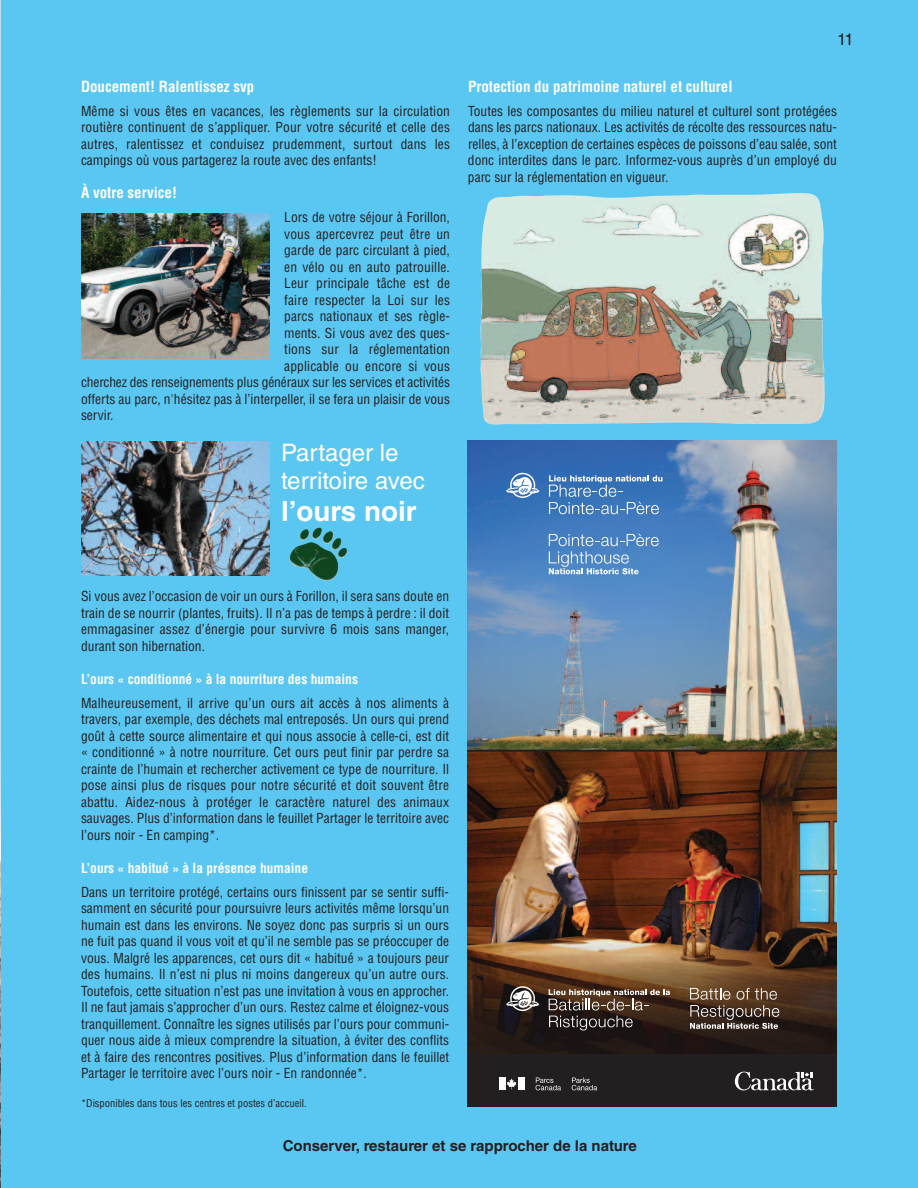
<style>
.page{position:relative;width:918px;height:1188px;background:#5ac7f2}
.page>*{position:absolute;margin:0;border:0;box-sizing:border-box;transform-origin:0 0}
.t1{font:700 27.75px "Helvetica LT Std";color:#fff}
.t2{font:24.15px/27.8px "Helvetica LT Std";color:#fff}
.t3{font:16.5px "Helvetica LT Std";color:#231f20}
.t4{font:700 condensed 15px "Helvetica LT Std";color:#fff}
.t5{font:700 15px "Helvetica LT Std";color:#231f20}
.t6{font:condensed 13.5px/16.5px "Helvetica LT Std";color:#231f20;text-align:justify}
.t7{font:700 condensed 13.5px "Helvetica LT Std";color:#fff}
.t8{font:condensed 10.5px "Helvetica LT Std";color:#231f20}
</style>
<div class="page">
<img style="left:0;top:0;width:1px;height:1188px">
<img style="left:479px;top:193px;width:346px;height:232px">
<img style="left:467px;top:441px;width:370px;height:614px">
<div style="left:467px;top:1055px;width:370px;height:52px;background:#231f20"></div>
<svg style="left:734px;top:1072px;width:80px;height:19px"></svg>
<div style="left:499px;top:1078px;width:6px;height:12px;background:#fff"></div>
<svg style="left:507px;top:1079px;width:9px;height:10px"></svg>
<div style="left:518px;top:1078px;width:6px;height:12px;background:#fff"></div>
<svg style="left:572px;top:1078px;width:25px;height:12px"></svg>
<svg style="left:536px;top:1078px;width:25px;height:12px"></svg>
<svg style="left:506px;top:473px;width:34px;height:25px"></svg>
<svg style="left:549px;top:475px;width:113px;height:39px;background:#5a8bc4"></svg>
<svg style="left:549px;top:534px;width:110px;height:40px;background:#6998cd"></svg>
<svg style="left:506px;top:986px;width:33px;height:25px"></svg>
<svg style="left:549px;top:989px;width:121px;height:41px;background:#56463d"></svg>
<svg style="left:690px;top:988px;width:89px;height:41px;background:#695649"></svg>
<hr style="left:467px;top:750px;width:370px;height:2px;background:#231f20">
<img style="left:82px;top:441px;width:188px;height:135px">
<img style="left:81px;top:213px;width:188px;height:145px">
<img style="left:289px;top:528px;width:59px;height:53px">
<p class="t4" style="left:81px;top:81px;width:175px">Doucement! Ralentissez svp</p>
<p class="t6" style="left:81px;top:104px;width:370px">Même si vous êtes en vacances, les règlements sur la circulation routière continuent de s’appliquer. Pour votre sécurité et celle des autres, ralentissez et conduisez prudemment, surtout dans les campings où vous partagerez la route avec des enfants!</p>
<p class="t4" style="left:81px;top:187px;width:98px">À votre service!</p>
<p class="t6" style="left:284px;top:210px;width:167px">Lors de votre séjour à Forillon,</p>
<p class="t6" style="left:284px;top:227px;width:167px">vous apercevrez peut être un</p>
<p class="t6" style="left:284px;top:243px;width:167px">garde de parc circulant à pied,</p>
<p class="t6" style="left:284px;top:260px;width:167px">en vélo ou en auto patrouille.</p>
<p class="t6" style="left:284px;top:276px;width:167px">Leur principale tâche est de</p>
<p class="t6" style="left:284px;top:293px;width:167px">faire respecter la Loi sur les</p>
<p class="t6" style="left:284px;top:309px;width:167px">parcs nationaux et ses règle-</p>
<p class="t6" style="left:284px;top:326px;width:167px">ments. Si vous avez des ques-</p>
<p class="t6" style="left:284px;top:342px;width:167px">tions sur la réglementation</p>
<p class="t6" style="left:284px;top:359px;width:167px">applicable ou encore si vous</p>
<p class="t6" style="left:81px;top:375px;width:370px">cherchez des renseignements plus généraux sur les services et activités</p>
<p class="t6" style="left:81px;top:392px;width:370px">offerts au parc, n'hésitez pas à l’interpeller, il se fera un plaisir de vous</p>
<p class="t6" style="left:81px;top:408px;width:34px">servir.</p>
<h2 class="t2" style="left:281px;top:441px;width:145px">Partager le territoire avec</h2>
<h1 class="t1" style="left:281px;top:501px;width:137px">l’ours noir</h1>
<p class="t3" style="left:837px;top:33px;width:18px">11</p>
<p class="t4" style="left:468px;top:81px;width:266px">Protection du patrimoine naturel et culturel</p>
<p class="t6" style="left:468px;top:104px;width:371px">Toutes les composantes du milieu naturel et culturel sont protégées dans les parcs nationaux. Les activités de récolte des ressources natu&shy;relles, à l’exception de certaines espèces de poissons d’eau salée, sont donc interdites dans le parc. Informez-vous auprès d’un employé du parc sur la réglementation en vigueur.</p>
<p class="t6" style="left:81px;top:589px;width:370px">Si vous avez l’occasion de voir un ours à Forillon, il sera sans doute en train de se nourrir (plantes, fruits). Il n’a pas de temps à perdre : il doit emmagasiner assez d’énergie pour survivre 6 mois sans manger, durant son hibernation.</p>
<p class="t7" style="left:81px;top:673px;width:278px">L’ours « conditionné » à la nourriture des humains</p>
<p class="t6" style="left:81px;top:696px;width:370px">Malheureusement, il arrive qu’un ours ait accès à nos aliments à travers, par exemple, des déchets mal entreposés. Un ours qui prend goût à cette source alimentaire et qui nous associe à celle-ci, est dit « conditionné » à notre nourriture. Cet ours peut finir par perdre sa crainte de l’humain et rechercher activement ce type de nourriture. Il pose ainsi plus de risques pour notre sécurité et doit souvent être abattu. Aidez-nous à protéger le caractère naturel des animaux sauvages. Plus d’information dans le feuillet Partager le territoire avec l’ours noir - En camping*.</p>
<p class="t7" style="left:81px;top:862px;width:229px">L’ours « habitué » à la présence humaine</p>
<p class="t6" style="left:81px;top:885px;width:370px">Dans un territoire protégé, certains ours finissent par se sentir suffi&shy;samment en sécurité pour poursuivre leurs activités même lorsqu’un humain est dans les environs. Ne soyez donc pas surpris si un ours ne fuit pas quand il vous voit et qu’il ne semble pas se préoccuper de vous. Malgré les apparences, cet ours dit « habitué » a toujours peur des humains. Il n’est ni plus ni moins dangereux qu’un autre ours.<br>Toutefois, cette situation n’est pas une invitation à vous en approcher.<br>Il ne faut jamais s’approcher d’un ours. Restez calme et éloignez-vous tranquillement. Connaître les signes utilisés par l’ours pour communi&shy;quer nous aide à mieux comprendre la situation, à éviter des conflits et à faire des rencontres positives. Plus d’information dans le feuillet Partager le territoire avec l’ours noir - En randonnée*.</p>
<p class="t8" style="left:81px;top:1099px;width:227px">*Disponibles dans tous les centres et postes d’accueil.</p>
<p class="t5" style="left:283px;top:1140px;width:355px">Conserver, restaurer et se rapprocher de la nature</p>
</div>
